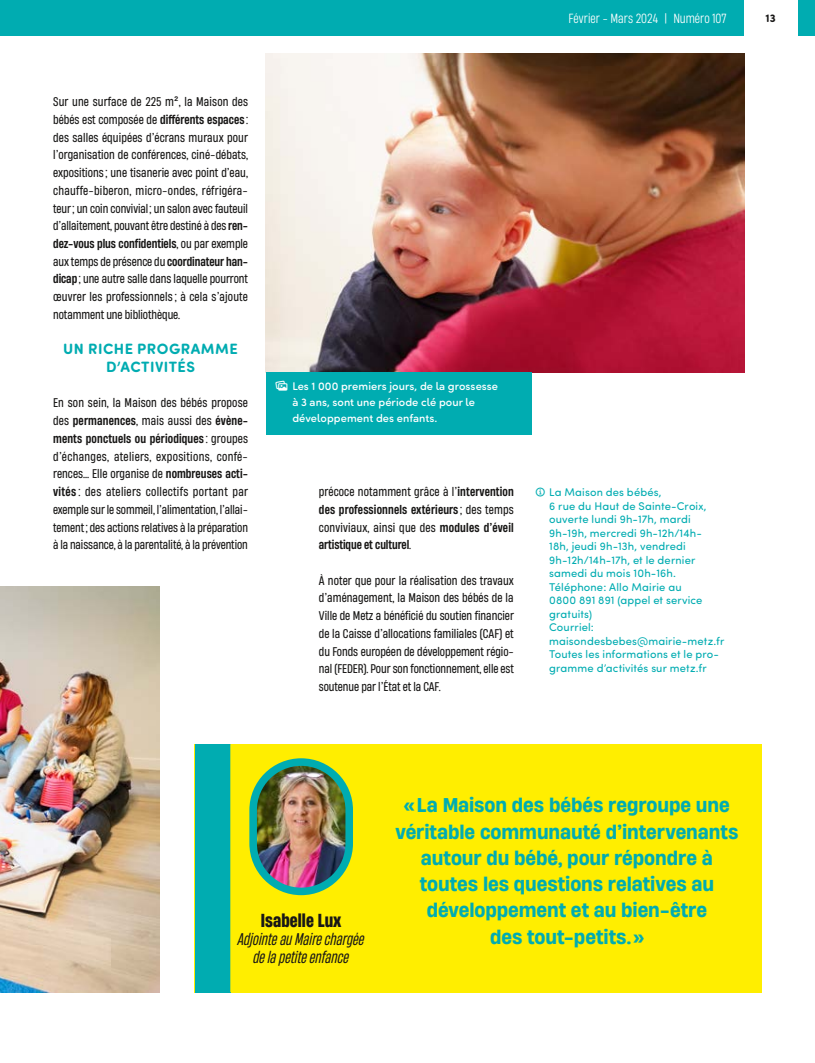
<style>
.page{position:relative;width:815px;height:1063px;background:#fff}
.page>*{position:absolute;margin:0;border:0;box-sizing:border-box;transform-origin:0 0}
.Bloc_élus_-_Exergue{font:500 18.75px/26.2px "Heading Now 65";letter-spacing:-.005em;color:#00acb1;text-align:center}
.Bloc_élus_-_Nom_Titre{font:700 17.75px "Heading Now 56";letter-spacing:.005em;color:#181716}
.Bloc_élus_-_Nom_Titre-2{font:italic 16px/17.8px "Heading Now 44";letter-spacing:.005em;color:#181716;text-align:center}
.t1{font:700 15px/17.8px "Sofia Pro Soft";letter-spacing:.035em;color:#00acb1;text-align:center}
.t2{font:12.5px "Heading Now 53";color:#fff}
.Texte_courant_-_Heading{font:11.88px/17.8px "Heading Now 54";letter-spacing:-.005em;color:#181716;text-align:justify}
.Texte_courant_-_Heading-2{font:500 11.88px/17.8px "Heading Now 55";letter-spacing:.005em;color:#181716;text-align:justify}
.t3{font:11.25px/13.5px "Sofia Pro Soft";letter-spacing:.01em;color:#00acb1}
.t4{font:500 11.25px/16px "Sofia Pro Soft";letter-spacing:.005em;color:#fff}
.t5{font:700 11.25px "Sofia Pro Soft";color:#181716}
.s1{font-family:"Heading Now 55";font-weight:500}
.s2{font-family:"SF Pro Text";font-size:11.88px}
.s3{font-family:"Heading Now 54";font-weight:400}
.s4{font-family:"SF Pro Text";font-weight:500}
</style>
<div class="page">
<div style="left:1px;top:0;width:814px;height:35px;background:#00acb1"></div>
<div style="left:744px;top:0;width:53px;height:35px;background:#fff"></div>
<div style="left:195px;top:744px;width:35px;height:248px;background:#00acb1"></div>
<div style="left:230px;top:744px;width:142px;height:248px;background:#fe0"></div>
<img style="left:253px;top:762px;width:96px;height:129px;border-radius:48px">
<div style="left:249px;top:758px;width:104px;height:137px;border:8px solid #00acb1;border-radius:48px"></div>
<div style="left:372px;top:744px;width:390px;height:248px;background:#fe0"></div>
<img style="left:0;top:586px;width:159px;height:406px">
<img style="left:266px;top:53px;width:478px;height:319px">
<div style="left:266px;top:372px;width:265px;height:62px;background:#00acb1"></div>
<p class="t2" style="left:569px;top:10px;width:159px">Février - Mars 2024 | Numéro 107</p>
<p class="t5" style="left:766px;top:10px;width:12px">13</p>
<p class="Texte_courant_-_Heading" style="left:53px;top:93px;width:197px">Sur une surface de 225 m², la Maison des bébés est composée de <span class="s1">différents espaces</span> : des salles équipées d’écrans muraux pour l’organisation de conférences, ciné-débats, expositions ; une tisanerie avec point d’eau, chauffe-biberon, micro-ondes, réfrigéra&shy;teur; un coin convivial ; un salon avec fauteuil d’allaitement, pouvant être destiné à des <span class="s1">ren&shy;dez-vous plus confidentiels</span>, ou par exemple aux temps de présence du <span class="s1">coordinateur han&shy;dicap</span> ; une autre salle dans laquelle pourront œuvrer les professionnels ; à cela s’ajoute notamment une bibliothèque.</p>
<h2 class="t1" style="left:63px;top:339px;width:176px">UN RICHE PROGRAMME<br>D’ACTIVITÉS</h2>
<p class="Texte_courant_-_Heading" style="left:53px;top:394px;width:196px">En son sein, la Maison des bébés propose des <span class="s1">permanences</span>, mais aussi des <span class="s1">évène&shy;ments ponctuels ou périodiques</span> : groupes d’échanges, ateliers, expositions, confé&shy;rences… Elle organise de <span class="s1">nombreuses acti&shy;vités</span> : des ateliers collectifs portant par exemple sur le sommeil, l’alimentation, l’allai&shy;tement; des actions relatives à la préparation à la naissance, à la parentalité, à la prévention</p>
<p class="t4" style="left:292px;top:378px;width:207px;text-indent:-18px"><span class="s2">㍵</span> Les 1 000 premiers jours, de la grossesse à 3 ans, sont une période clé pour le développement des enfants.</p>
<p class="Texte_courant_-_Heading-2" style="left:319px;top:482px;width:196px"><span class="s3">précoce notamment grâce à l’</span>intervention des professionnels extérieurs <span class="s3">; des temps conviviaux, ainsi que des</span> modules d’éveil artistique et culturel<span class="s3">.</span></p>
<p class="Texte_courant_-_Heading" style="left:319px;top:571px;width:197px">À noter que pour la réalisation des travaux d’aménagement, la Maison des bébés de la Ville de Metz a bénéficié du soutien financier de la Caisse d’allocations familiales (CAF) et du Fonds européen de développement régio&shy;nal (FEDER). Pour son fonctionnement, elle est soutenue par l’État et la CAF.</p>
<p class="t3" style="left:549px;top:485px;width:177px;text-indent:-14px"><span class="s4">㩷</span> La Maison des bébés,<br>6 rue du Haut de Sainte-Croix, ouverte lundi 9h-17h, mardi<br>9h-19h, mercredi 9h-12h/14h-<br>18h, jeudi 9h-13h, vendredi<br>9h-12h/14h-17h, et le dernier samedi du mois 10h-16h.<br>Téléphone : Allo Mairie au<br>0800 891 891 (appel et service gratuits)<br>Courriel : maisondesbebes@mairie-metz.fr<br>Toutes les informations et le pro&shy;gramme d’activités sur metz.fr</p>
<p class="Bloc_élus_-_Nom_Titre" style="left:261px;top:908px;width:82px">Isabelle Lux</p>
<p class="Bloc_élus_-_Nom_Titre-2" style="left:238px;top:930px;width:128px">Adjointe au Maire chargée de la petite enfance</p>
<p class="Bloc_élus_-_Exergue" style="left:395px;top:792px;width:344px">«La Maison des bébés regroupe une véritable communauté d’intervenants autour du bébé, pour répondre à toutes les questions relatives au développement et au bien-être<br>des tout-petits.»</p>
</div>
